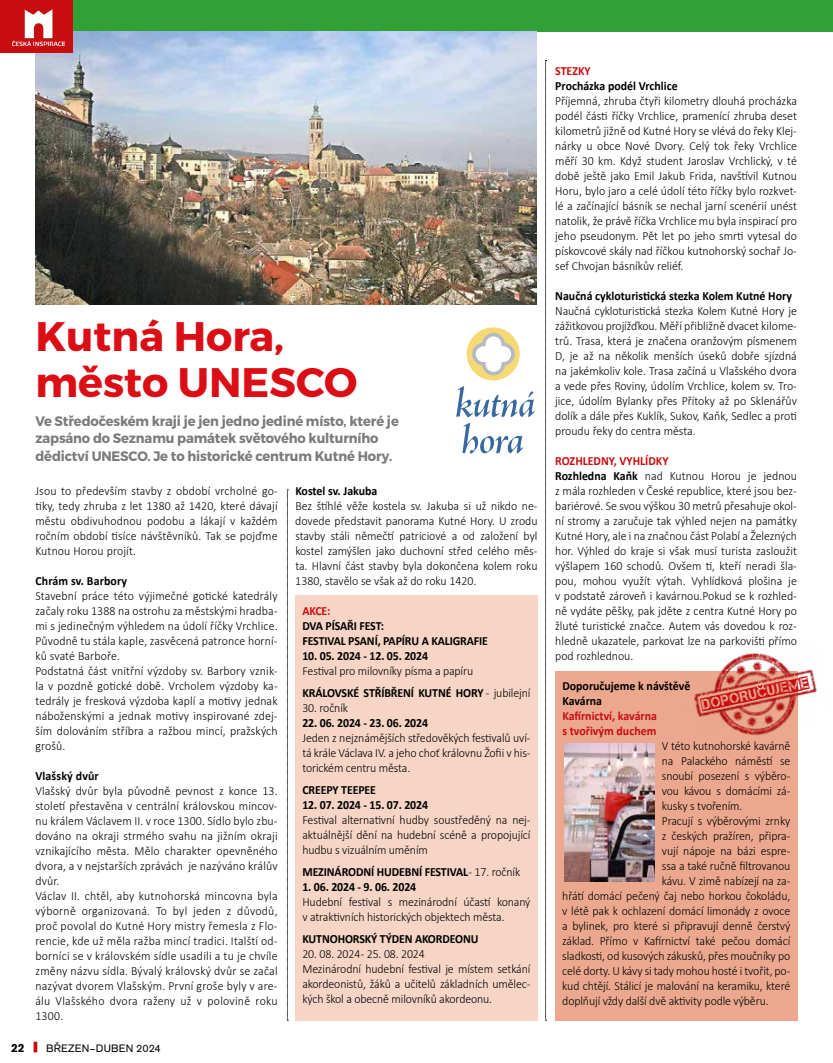
<style>
.page{position:relative;width:833px;height:1063px;background:#fff}
.page>*{position:absolute;margin:0;border:0;box-sizing:border-box;transform-origin:0 0}
.t1{font:700 41.25px/46.2px "Montserrat";color:#db0e15}
.t2{font:14.62px "Captureit 2";color:#c90c0f;scale:.95 1}
.t3{font:700 13.75px/17.5px "Montserrat";letter-spacing:-.01em;color:#7c7b7b;scale:.95 1}
.t4{font:300 12.5px/15px "Calibri";color:#000;text-align:justify;scale:.95 1}
.t5{font:700 12.5px/15px "Calibri";letter-spacing:-.01em;color:#000;scale:.95 1}
.t6{font:700 12.5px/15px "Calibri";color:#c90c0f;scale:.95 1}
.t7{font:700 12.5px "Calibri";letter-spacing:.01em;color:#000;scale:.95 1}
.t8{font:700 12.5px "Accius TOT";color:#000}
.t9{font:11.25px "Accius TOT";letter-spacing:.015em;color:#000}
.s1{font-weight:700}
.s2{font-weight:300}
.s3{font-weight:700;color:#c90c0f}
</style>
<div class="page">
<div style="left:67px;top:0;width:766px;height:32px;background:#31a037"></div>
<svg style="left:34px;top:1042px;width:3px;height:10px"></svg>
<div style="left:555px;top:671px;width:242px;height:349px;background:#eba88f"></div>
<div style="left:295px;top:595px;width:242px;height:425px;background:#f6d5c6"></div>
<img style="left:35px;top:32px;width:502px;height:273px">
<div style="left:467px;top:327px;width:53px;height:53px;background:#f4d974;border-radius:50%"></div>
<svg style="left:472px;top:333px;width:43px;height:42px"></svg>
<svg style="left:456px;top:386px;width:79px;height:31px"></svg>
<svg style="left:462px;top:423px;width:61px;height:31px"></svg>
<div style="left:0;top:0;width:73px;height:52px;background:#c90c0f"></div>
<img style="left:12px;top:10px;width:52px;height:35px">
<img style="left:564px;top:744px;width:91px;height:138px">
<img style="left:694px;top:653px;width:123px;height:114px">
<svg style="left:756px;top:683px;width:8px;height:7px"></svg>
<svg style="left:287px;top:490px;width:1px;height:531px"></svg>
<svg style="left:545px;top:60px;width:1px;height:961px"></svg>
<h1 class="t1" style="left:35px;top:314px;width:323px">Kutná Hora, město UNESCO</h1>
<p class="t3" style="left:35px;top:412px;width:384px">Ve Středočeském kraji je jen jedno jediné místo, které je zapsáno do Seznamu památek světového kulturního dědictví UNESCO. Je to historické centrum Kutné Hory.</p>
<p class="t4" style="left:35px;top:483px;width:256px">Jsou to především stavby z období vrcholné go&shy;tiky, tedy zhruba z let 1380 až 1420, které dávají městu obdivuhodnou podobu a lákají v každém ročním období tisíce návštěvníků. Tak se pojďme Kutnou Horou projít.</p>
<p class="t7" style="left:35px;top:572px;width:98px">Chrám sv. Barbory</p>
<p class="t4" style="left:35px;top:588px;width:256px;text-align:left">Stavební práce této výjimečné gotické katedrály začaly roku 1388 na ostrohu za městskými hradba&shy;mi s jedinečným výhledem na údolí říčky Vrchlice.<br>Původně tu stála kaple, zasvěcená patronce horní&shy;ků svaté Barboře.<br>Podstatná část vnitřní výzdoby sv. Barbory vznik&shy;la v pozdně gotické době. Vrcholem výzdoby ka&shy;tedrály je fresková výzdoba kaplí a motivy jednak náboženskými a jednak motivy inspirované zdej&shy;ším dolováním stříbra a ražbou mincí, pražských grošů.</p>
<p class="t7" style="left:35px;top:767px;width:68px">Vlašský dvůr</p>
<p class="t4" style="left:35px;top:783px;width:256px;text-align:left">Vlašský dvůr byla původně pevnost z konce 13. století přestavěna v centrální královskou mincov&shy;nu králem Václavem II. v roce 1300. Sídlo bylo zbu&shy;dováno na okraji strmého svahu na jižním okraji vznikajícího města. Mělo charakter opevněného dvora, a v nejstarších zprávách je nazýváno králův dvůr.<br>Václav II. chtěl, aby kutnohorská mincovna byla výborně organizovaná. To byl jeden z důvodů, proč povolal do Kutné Hory mistry řemesla z Flo&shy;rencie, kde už měla ražba mincí tradici. Italští od&shy;borníci se v královském sídle usadili a tu je chvíle změny názvu sídla. Bývalý královský dvůr se začal nazývat dvorem Vlašským. První groše byly v are&shy;álu Vlašského dvora raženy už v polovině roku 1300.</p>
<p class="t8" style="left:11px;top:1040px;width:15px">22</p>
<p class="t9" style="left:46px;top:1042px;width:116px">BŘEZEN–DUBEN 2024</p>
<p class="t5" style="left:295px;top:483px;width:88px">Kostel sv. Jakuba</p>
<p class="t4" style="left:295px;top:498px;width:256px">Bez štíhlé věže kostela sv. Jakuba si už nikdo ne&shy;dovede představit panorama Kutné Hory. U zrodu stavby stáli němečtí patriciové a od založení byl kostel zamýšlen jako duchovní střed celého měs&shy;ta. Hlavní část stavby byla dokončena kolem roku 1380, stavělo se však až do roku 1420.</p>
<p class="t6" style="left:302px;top:603px;width:31px">AKCE:</p>
<p class="t5" style="left:302px;top:618px;width:197px">DVA PÍSAŘI FEST:<br>FESTIVAL PSANÍ, PAPÍRU A KALIGRAFIE</p>
<p class="t5" style="left:302px;top:648px;width:134px">10. 05. 2024 - 12. 05. 2024</p>
<p class="t4" style="left:302px;top:660px;width:241px;line-height:22.1px">Festival pro milovníky písma a papíru<br><span class="s1">KRÁLOVSKÉ STŘÍBŘENÍ KUTNÉ HORY</span> - jubilejní</p>
<p class="t4" style="left:302px;top:700px;width:50px">30. ročník</p>
<p class="t5" style="left:302px;top:715px;width:134px">22. 06. 2024 - 23. 06. 2024</p>
<p class="t4" style="left:302px;top:730px;width:241px">Jeden z nejznámějších středověkých festivalů uví&shy;tá krále Václava IV. a jeho choť královnu Žofii v his&shy;torickém centru města.</p>
<p class="t5" style="left:302px;top:782px;width:79px">CREEPY TEEPEE</p>
<p class="t5" style="left:302px;top:797px;width:134px">12. 07. 2024 - 15. 07. 2024</p>
<p class="t4" style="left:302px;top:812px;width:241px">Festival alternativní hudby soustředěný na nej&shy;aktuálnější dění na hudební scéně a propojující hudbu s vizuálním uměním</p>
<p class="t5" style="left:302px;top:864px;width:231px">MEZINÁRODNÍ HUDEBNÍ FESTIVAL<span class="s2">- 17. ročník</span></p>
<p class="t5" style="left:302px;top:879px;width:121px">1. 06. 2024 - 9. 06. 2024</p>
<p class="t4" style="left:302px;top:894px;width:241px">Hudební festival s mezinárodní účastí konaný v atraktivních historických objektech města.</p>
<p class="t5" style="left:302px;top:932px;width:187px">KUTNOHORSKÝ TÝDEN AKORDEONU</p>
<p class="t4" style="left:302px;top:947px;width:241px;text-align:left">20. 08. 2024- 25. 08. 2024<br>Mezinárodní hudební festival je místem setkání akordeonistů, žáků a učitelů základních umělec&shy;kých škol a obecně milovníků akordeonu.</p>
<p class="t6" style="left:555px;top:63px;width:39px">STEZKY</p>
<p class="t5" style="left:555px;top:78px;width:130px">Procházka podél Vrchlice</p>
<p class="t4" style="left:555px;top:93px;width:256px">Příjemná, zhruba čtyři kilometry dlouhá procházka podél části říčky Vrchlice, pramenící zhruba deset kilometrů jižně od Kutné Hory se vlévá do řeky Klej&shy;nárky u obce Nové Dvory. Celý tok řeky Vrchlice měří 30 km. Když student Jaroslav Vrchlický, v té době ještě jako Emil Jakub Frida, navštívil Kutnou Horu, bylo jaro a celé údolí této říčky bylo rozkvet&shy;lé a začínající básník se nechal jarní scenérií unést natolik, že právě říčka Vrchlice mu byla inspirací pro jeho pseudonym. Pět let po jeho smrti vytesal do pískovcové skály nad říčkou kutnohorský sochař Jo&shy;sef Chvojan básníkův reliéf.</p>
<p class="t5" style="left:555px;top:288px;width:251px">Naučná cykloturistická stezka Kolem Kutné Hory</p>
<p class="t4" style="left:555px;top:303px;width:256px">Naučná cykloturistická stezka Kolem Kutné Hory je zážitkovou projížďkou. Měří přibližně dvacet kilome&shy;trů. Trasa, která je značena oranžovým písmenem D, je až na několik menších úseků dobře sjízdná na jakémkoliv kole. Trasa začíná u Vlašského dvora a vede přes Roviny, údolím Vrchlice, kolem sv. Tro&shy;jice, údolím Bylanky přes Přítoky až po Sklenářův dolík a dále přes Kuklík, Sukov, Kaňk, Sedlec a proti proudu řeky do centra města.</p>
<p class="t4" style="left:555px;top:453px;width:256px;text-align:left"><span class="s3">ROZHLEDNY, VYHLÍDKY<br></span><span class="s1">Rozhledna Kaňk</span> nad Kutnou Horou je jednou z mála rozhleden v České republice, které jsou bez&shy;bariérové. Se svou výškou 30 metrů přesahuje okol&shy;ní stromy a zaručuje tak výhled nejen na památky Kutné Hory, ale i na značnou část Polabí a Železných hor. Výhled do kraje si však musí turista zasloužit výšlapem 160 schodů. Ovšem ti, kteří neradi šla&shy;pou, mohou využít výtah. Vyhlídková plošina je v podstatě zároveň i kavárnou.Pokud se k rozhled&shy;ně vydáte pěšky, pak jděte z centra Kutné Hory po žluté turistické značce. Autem vás dovedou k roz&shy;hledně ukazatele, parkovat lze na parkovišti přímo pod rozhlednou.</p>
<p class="t5" style="left:562px;top:678px;width:136px">Doporučujeme k návštěvě<br>Kavárna</p>
<p class="t6" style="left:562px;top:708px;width:101px">Kafírnictví, kavárna s tvořivým duchem</p>
<p class="t4" style="left:662px;top:738px;width:137px">V této kutnohorské kavárně</p>
<p class="t4" style="left:662px;top:753px;width:137px">na Palackého náměstí se</p>
<p class="t4" style="left:662px;top:768px;width:137px">snoubí posezení s výběro-</p>
<p class="t4" style="left:662px;top:783px;width:137px">vou kávou s domácími zá-</p>
<p class="t4" style="left:662px;top:798px;width:86px">kusky s tvořením.</p>
<p class="t4" style="left:662px;top:813px;width:137px">Pracují s výběrovými zrnky</p>
<p class="t4" style="left:662px;top:828px;width:137px">z českých pražíren, připra-</p>
<p class="t4" style="left:662px;top:843px;width:137px">vují nápoje na bázi espre-</p>
<p class="t4" style="left:662px;top:858px;width:137px">ssa a také ručně filtrovanou</p>
<p class="t4" style="left:662px;top:873px;width:137px">kávu. V zimě nabízejí na za-</p>
<p class="t4" style="left:562px;top:888px;width:241px">hřátí domácí pečený čaj nebo horkou čokoládu,</p>
<p class="t4" style="left:562px;top:903px;width:241px">v létě pak k ochlazení domácí limonády z ovoce</p>
<p class="t4" style="left:562px;top:918px;width:241px">a bylinek, pro které si připravují denně čerstvý</p>
<p class="t4" style="left:562px;top:933px;width:241px">základ. Přímo v Kafírnictví také pečou domácí</p>
<p class="t4" style="left:562px;top:948px;width:241px">sladkosti, od kusových zákusků, přes moučníky po</p>
<p class="t4" style="left:562px;top:963px;width:241px">celé dorty. U kávy si tady mohou hosté i tvořit, po-</p>
<p class="t4" style="left:562px;top:978px;width:241px">kud chtějí. Stálicí je malování na keramiku, které</p>
<p class="t4" style="left:562px;top:993px;width:219px">doplňují vždy další dvě aktivity podle výběru.</p>
<p class="t2" style="left:700px;top:699px;width:117px;rotate:-12deg">DOPORUCUJEME</p>
</div>
